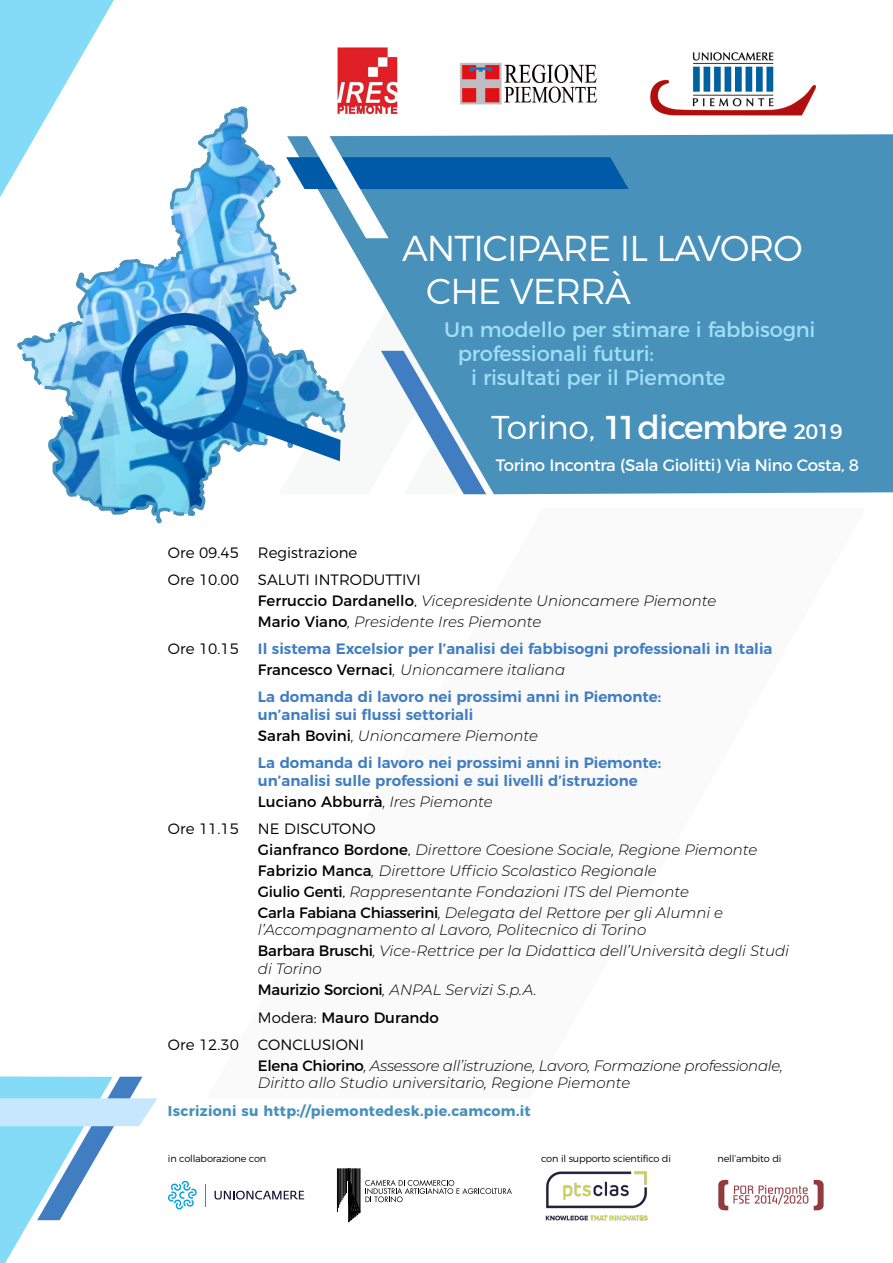
<style>
.page{position:relative;width:893px;height:1263px;background:#fff}
.page>*{position:absolute;margin:0;border:0;box-sizing:border-box;transform-origin:0 0}
.t1{font:300 36px/43.2px "Montserrat";letter-spacing:-.03em;color:#fff}
.t2{font:33px "Montserrat";letter-spacing:-.04em;color:#fff}
.t3{font:21px "Montserrat";letter-spacing:-.01em;color:#9fdff8}
.t4{font:16.5px "Montserrat";letter-spacing:-.02em;color:#fff}
.t5{font:italic 300 15px/21px "Montserrat";color:#000}
.t6{font:600 15px/21px "Montserrat";color:#417ec1}
.t7{font:italic 300 15px/21px "Montserrat";letter-spacing:-.02em;color:#000}
.t8{font:300 15px "Montserrat";color:#000}
.t9{font:15px "Montserrat";color:#000}
.t10{font:700 14.25px "Montserrat";letter-spacing:.02em;color:#4891ba}
.t11{font:300 9.75px "Montserrat";letter-spacing:-.02em;color:#000}
.s1{font-weight:300}
.s2{font-size:21px}
.s3{font-style:normal}
.s4{font-weight:400;font-style:normal}
.s5{font-weight:400;color:#000}
.s6{font-weight:300;font-style:italic;color:#000}
</style>
<div class="page">
<div style="left:347px;top:134px;width:546px;height:360px;background:#4891ba"></div>
<svg style="left:347px;top:134px;width:282px;height:104px;background:#3d87b8"></svg>
<img style="left:650px;top:52px;width:166px;height:64px">
<img style="left:337px;top:47px;width:61px;height:68px">
<hr style="left:337px;top:1168px;width:1px;height:44px;background:#000">
<hr style="left:339px;top:1168px;width:1px;height:36px;background:#000">
<hr style="left:341px;top:1168px;width:1px;height:34px;background:#000">
<hr style="left:343px;top:1168px;width:1px;height:30px;background:#000">
<hr style="left:338px;top:1168px;width:1px;height:40px;background:#000">
<hr style="left:342px;top:1168px;width:1px;height:32px;background:#000">
<svg style="left:344px;top:1168px;width:168px;height:54px"></svg>
<img style="left:545px;top:1171px;width:103px;height:50px">
<svg style="left:0;top:1076px;width:157px;height:187px"></svg>
<svg style="left:0;top:0;width:114px;height:197px"></svg>
<svg style="left:16px;top:107px;width:331px;height:417px"></svg>
<svg style="left:230px;top:288px;width:293px;height:206px"></svg>
<div style="left:122px;top:313px;width:126px;height:129px;border:12px solid #004b9c;border-radius:50%"></div>
<img style="left:460px;top:62px;width:138px;height:43px">
<svg style="left:168px;top:1181px;width:29px;height:28px"></svg>
<svg style="left:205px;top:1184px;width:1px;height:22px"></svg>
<svg style="left:215px;top:1191px;width:89px;height:8px"></svg>
<img style="left:718px;top:1179px;width:106px;height:32px">
<h1 class="t1" style="left:426px;top:223px;width:378px;text-indent:-24px">ANTICIPARE IL LAVORO<br>CHE VERRÀ</h1>
<h3 class="t3" style="left:444px;top:313px;width:373px">Un modello per stimare i fabbisogni</h3>
<h3 class="t3" style="left:458px;top:337px;width:198px">professionali futuri:</h3>
<h3 class="t3" style="left:471px;top:361px;width:256px">i risultati per il Piemonte</h3>
<h2 class="t2" style="left:491px;top:401px;width:353px"><span class="s1">Torino,</span> 11 dicembre <span class="s2">2019</span></h2>
<p class="t4" style="left:496px;top:451px;width:365px">Torino Incontra (Sala Giolitti) Via Nino Costa, 8</p>
<p class="t8" style="left:168px;top:541px;width:73px">Ore 09.45</p>
<p class="t8" style="left:258px;top:541px;width:101px">Registrazione</p>
<p class="t8" style="left:168px;top:568px;width:73px">Ore 10.00</p>
<p class="t5" style="left:258px;top:569px;width:460px"><span class="s3">SALUTI INTRODUTTIVI<br></span><span class="s4">Ferruccio Dardanello</span><span class="s3">,</span> Vicepresidente Unioncamere Piemonte<br><span class="s4">Mario Viano</span>, Presidente Ires Piemonte</p>
<p class="t8" style="left:168px;top:637px;width:73px">Ore 10.15</p>
<p class="t6" style="left:258px;top:637px;width:516px">Il sistema Excelsior per l’analisi dei fabbisogni professionali in Italia<br><span class="s5">Francesco Vernaci</span><span class="s6">, Unioncamere italiana</span></p>
<p class="t6" style="left:258px;top:687px;width:405px;line-height:18px">La domanda di lavoro nei prossimi anni in Piemonte: un’analisi sui flussi settoriali</p>
<p class="t6" style="left:258px;top:721px;width:405px;line-height:27px"><span class="s5">Sarah Bovini</span><span class="s6">, Unioncamere Piemonte<br></span>La domanda di lavoro nei prossimi anni in Piemonte:</p>
<p class="t6" style="left:258px;top:769px;width:381px">un’analisi sulle professioni e sui livelli d’istruzione<br><span class="s5">Luciano Abburrà</span><span class="s6">, Ires Piemonte</span></p>
<p class="t8" style="left:168px;top:817px;width:73px">Ore 11.15</p>
<p class="t5" style="left:258px;top:818px;width:501px"><span class="s3">NE DISCUTONO<br></span><span class="s4">Gianfranco Bordone</span><span class="s3">,</span> Direttore Coesione Sociale, Regione Piemonte <span class="s4">Fabrizio Manca</span>, Direttore Ufficio Scolastico Regionale<br><span class="s4">Giulio Genti</span><span class="s3">,</span> Rappresentante Fondazioni ITS del Piemonte<br><span class="s4">Carla Fabiana Chiasserini</span>, Delegata del Rettore per gli Alumni e</p>
<p class="t5" style="left:258px;top:918px;width:533px">l’Accompagnamento al Lavoro, Politecnico di Torino<br><span class="s4">Barbara Bruschi</span>, Vice-Rettrice per la Didattica dell’Università degli Studi</p>
<p class="t5" style="left:258px;top:957px;width:280px">di Torino<br><span class="s4">Maurizio Sorcioni</span>, ANPAL Servizi S.p.A.</p>
<p class="t9" style="left:258px;top:1006px;width:183px"><span class="s1">Modera:</span> Mauro Durando</p>
<p class="t8" style="left:168px;top:1033px;width:73px">Ore 12.30</p>
<p class="t7" style="left:258px;top:1034px;width:527px"><span class="s3">CONCLUSIONI<br></span><span class="s4">Elena Chiorino</span>, Assessore all’istruzione, Lavoro, Formazione professionale,</p>
<p class="t5" style="left:258px;top:1071px;width:374px">Diritto allo Studio universitario, Regione Piemonte</p>
<p class="t10" style="left:168px;top:1099px;width:364px">Iscrizioni su http://piemontedesk.pie.camcom.it</p>
<p class="t11" style="left:168px;top:1151px;width:100px">in collaborazione con</p>
<p class="t11" style="left:541px;top:1151px;width:131px">con il supporto scientifico di</p>
<p class="t11" style="left:718px;top:1151px;width:65px">nell’ambito di</p>
</div>
